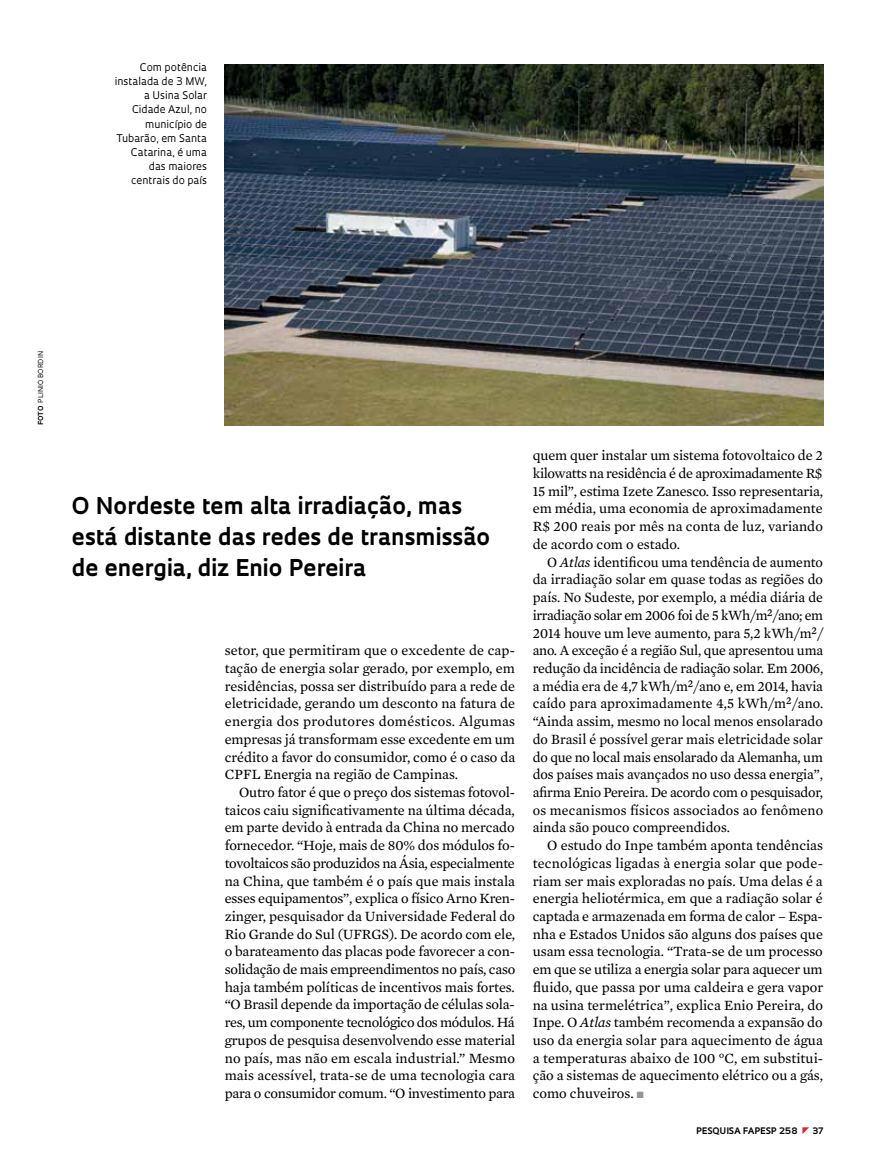
<style>
.page{position:relative;width:885px;height:1169px;background:#fff}
.page>*{position:absolute;margin:0;border:0;box-sizing:border-box;transform-origin:0 0}
.t1{font:700 22.5px/31px "Oculum";color:#000}
.t2{font:14.4px/17.7px "Mercury Text G2";color:#000;text-align:justify}
.t3{font:10.35px/14.1px "Oculum";color:#000;text-align:right}
.t4{font:700 8.7px "Oculum";letter-spacing:.01em;color:#000}
.t5{font:6.75px "Oculum";letter-spacing:.015em;color:#000}
.s1{font-weight:700}
.s2{font-style:italic}
.s3{color:#939598}
</style>
<div class="page">
<img style="left:225px;top:64px;width:598px;height:361px">
<p class="t3" style="left:115px;top:60px;width:94px">Com potência instalada de 3 MW, a Usina Solar<br>Cidade Azul, no município de<br>Tubarão, em Santa<br>Catarina, é uma das maiores centrais do país</p>
<p class="t5" style="left:36px;top:425px;width:75px;rotate:-90deg"><span class="s1">foto</span> plinio bordin</p>
<h1 class="t1" style="left:72px;top:488px;width:420px">O N ordeste tem alta irradiação, mas está distante das redes de transmissão de energia, diz Enio Pereira</h1>
<p class="t2" style="left:225px;top:641px;width:292px">setor, que permitiram que o excedente de cap&shy;tação de energia solar gerado, por exemplo, em residências, possa ser distribuído para a rede de eletricidade, gerando um desconto na fatura de energia dos produtores domésticos. Algumas empresas já transformam esse excedente em um crédito a favor do consumidor, como é o caso da CPFL Energia na região de Campinas.</p>
<p class="t2" style="left:225px;top:782px;width:292px;text-indent:14px">Outro fator é que o preço dos sistemas fotovol&shy;taicos caiu significativamente na última década, em parte devido à entrada da China no mercado fornecedor. “Hoje, mais de 80% dos módulos fo&shy;tovoltaicos são produzidos na Ásia, especialmente na China, que também é o país que mais instala esses equipamentos”, explica o físico Arno Kren&shy;zinger, pesquisador da Universidade Federal do Rio Grande do Sul (UFRGS). De acordo com ele, o barateamento das placas pode favorecer a con&shy;solidação de mais empreendimentos no país, caso haja também políticas de incentivos mais fortes. “O Brasil depende da importação de células sola&shy;res, um componente tecnológico dos módulos. Há grupos de pesquisa desenvolvendo esse material no país, mas não em escala industrial.” Mesmo mais acessível, trata-se de uma tecnologia cara para o consumidor comum. “O investimento para</p>
<p class="t2" style="left:533px;top:446px;width:292px">quem quer instalar um sistema fotovoltaico de 2 kilowatts na residência é de aproximadamente R$ 15 mil”, estima Izete Zanesco. Isso representaria, em média, uma economia de aproximadamente R$ 200 reais por mês na conta de luz, variando de acordo com o estado.</p>
<p class="t2" style="left:533px;top:552px;width:292px;text-indent:14px">O <span class="s2">Atlas</span> identificou uma tendência de aumento da irradiação solar em quase todas as regiões do país. No Sudeste, por exemplo, a média diária de irradiação solar em 2006 foi de 5 kWh/m²/ano; em 2014 houve um leve aumento, para 5,2 kWh/m²/ ano. A exceção é a região Sul, que apresentou uma redução da incidência de radiação solar. Em 2006, a média era de 4,7 kWh/m²/ano e, em 2014, havia caído para aproximadamente 4,5 kWh/m²/ano. “Ainda assim, mesmo no local menos ensolarado do Brasil é possível gerar mais eletricidade solar do que no local mais ensolarado da Alemanha, um dos países mais avançados no uso dessa energia”, afirma Enio Pereira. De acordo com o pesquisador, os mecanismos físicos associados ao fenômeno ainda são pouco compreendidos.</p>
<p class="t2" style="left:533px;top:835px;width:292px;text-indent:14px">O estudo do Inpe também aponta tendências tecnológicas ligadas à energia solar que pode&shy;riam ser mais exploradas no país. Uma delas é a energia heliotérmica, em que a radiação solar é captada e armazenada em forma de calor – Espa&shy;nha e Estados Unidos são alguns dos países que usam essa tecnologia. “Trata-se de um processo em que se utiliza a energia solar para aquecer um fluido, que passa por uma caldeira e gera vapor na usina termelétrica”, explica Enio Pereira, do Inpe. O <span class="s2">Atlas</span> também recomenda a expansão do uso da energia solar para aquecimento de água a temperaturas abaixo de 100 °C, em substitui&shy;ção a sistemas de aquecimento elétrico ou a gás, como chuveiros. <span class="s3">■</span></p>
<p class="t4" style="left:696px;top:1124px;width:103px">pESQUISA FAPESP 258</p>
<p class="t4" style="left:812px;top:1124px;width:12px">37</p>
</div>
